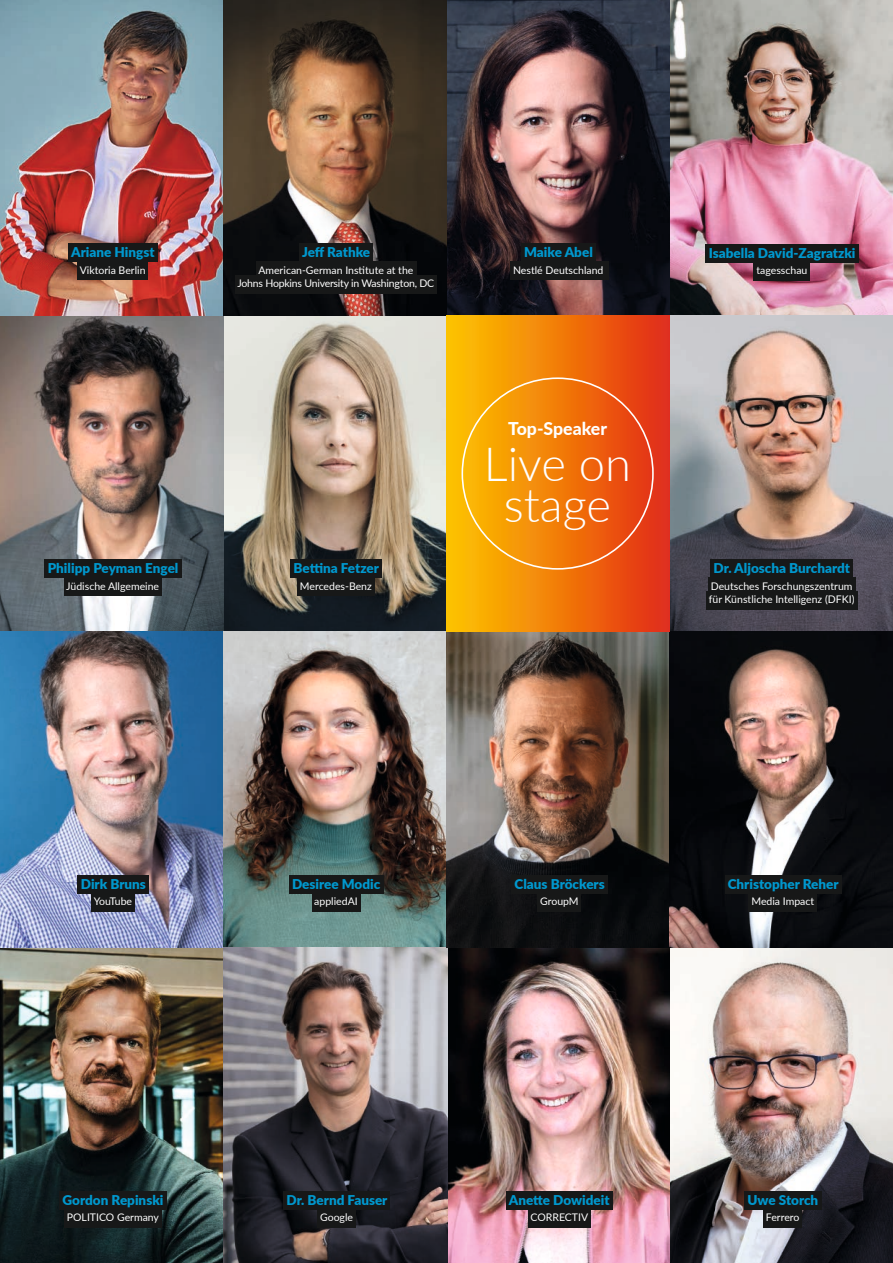
<style>
.page{position:relative;width:893px;height:1263px;background:#fff}
.page>*{position:absolute;margin:0;border:0;box-sizing:border-box;transform-origin:0 0}
.t1{font:300 47.25px/41px "Lato";color:#fff;text-align:center}
.t2{font:800 17.7px "Lato";color:#fff}
.t3{font:900 13.5px "Lato";color:#0098ce}
.t4{font:10.5px/13.5px "Lato";color:#fff}
.t5{font:10.5px/13.5px "Lato";letter-spacing:-.02em;color:#fff;text-align:center}
.t6{font:10.5px "Lato";letter-spacing:-.05em;color:#fff}
</style>
<div class="page">
<img style="left:669px;top:0;width:224px;height:631px">
<div style="left:706px;top:244px;width:153px;height:18px;background:#171818"></div>
<div style="left:754px;top:262px;width:56px;height:18px;background:#171818"></div>
<img style="left:447px;top:947px;width:223px;height:316px">
<div style="left:506px;top:1191px;width:107px;height:18px;background:#171818"></div>
<div style="left:528px;top:1209px;width:62px;height:18px;background:#171818"></div>
<img style="left:223px;top:316px;width:224px;height:315px">
<div style="left:290px;top:560px;width:92px;height:18px;background:#171818"></div>
<div style="left:297px;top:578px;width:78px;height:18px;background:#171818"></div>
<img style="left:670px;top:947px;width:223px;height:316px">
<div style="left:744px;top:1191px;width:77px;height:18px;background:#171818"></div>
<div style="left:763px;top:1209px;width:39px;height:18px;background:#171818"></div>
<div style="left:710px;top:560px;width:143px;height:18px;background:#171818"></div>
<div style="left:708px;top:578px;width:147px;height:18px;background:#171818"></div>
<div style="left:706px;top:591px;width:151px;height:18px;background:#171818"></div>
<img style="left:0;top:316px;width:223px;height:315px">
<div style="left:45px;top:560px;width:137px;height:18px;background:#171818"></div>
<div style="left:64px;top:578px;width:98px;height:18px;background:#171818"></div>
<img style="left:0;top:947px;width:224px;height:316px">
<div style="left:60px;top:1191px;width:107px;height:18px;background:#171818"></div>
<div style="left:64px;top:1209px;width:97px;height:18px;background:#171818"></div>
<img style="left:0;top:631px;width:224px;height:316px">
<div style="left:78px;top:875px;width:71px;height:18px;background:#171818"></div>
<div style="left:91px;top:893px;width:44px;height:18px;background:#171818"></div>
<img style="left:446px;top:0;width:223px;height:316px">
<div style="left:521px;top:244px;width:75px;height:18px;background:#171818"></div>
<div style="left:510px;top:262px;width:99px;height:18px;background:#171818"></div>
<img style="left:224px;top:631px;width:223px;height:316px">
<div style="left:289px;top:875px;width:94px;height:18px;background:#171818"></div>
<div style="left:312px;top:893px;width:48px;height:18px;background:#171818"></div>
<img style="left:0;top:0;width:223px;height:316px">
<div style="left:68px;top:244px;width:90px;height:18px;background:#171818"></div>
<div style="left:77px;top:262px;width:71px;height:18px;background:#171818"></div>
<svg style="left:223px;top:0;width:223px;height:316px;background:#523f30"></svg>
<div style="left:299px;top:244px;width:74px;height:18px;background:#171818"></div>
<div style="left:256px;top:262px;width:160px;height:18px;background:#171818"></div>
<div style="left:235px;top:275px;width:201px;height:18px;background:#171818"></div>
<svg style="left:224px;top:947px;width:223px;height:316px;background:#6b6467"></svg>
<div style="left:283px;top:1191px;width:107px;height:18px;background:#171818"></div>
<div style="left:317px;top:1209px;width:39px;height:18px;background:#171818"></div>
<img style="left:447px;top:631px;width:223px;height:316px">
<div style="left:511px;top:875px;width:97px;height:18px;background:#171818"></div>
<div style="left:537px;top:893px;width:44px;height:18px;background:#171818"></div>
<svg style="left:670px;top:631px;width:223px;height:316px;background:#3d3433"></svg>
<div style="left:725px;top:875px;width:116px;height:18px;background:#171818"></div>
<div style="left:749px;top:893px;width:68px;height:18px;background:#171818"></div>
<div style="left:447px;top:316px;width:223px;height:315px;background:linear-gradient(to right,#ffc800,#e32b17)"></div>
<svg style="left:461px;top:377px;width:193px;height:193px;background:#f17e10"></svg>
<p class="t3" style="left:71px;top:242px;width:85px">Ariane Hingst</p>
<p class="t4" style="left:80px;top:263px;width:67px">Viktoria Berlin</p>
<p class="t3" style="left:48px;top:558px;width:132px">Philipp Peyman Engel</p>
<p class="t4" style="left:66px;top:579px;width:94px">Jüdische Allgemeine</p>
<p class="t3" style="left:302px;top:242px;width:70px">Jeff Rathke</p>
<p class="t5" style="left:237px;top:263px;width:198px">American-German Institute at the<br>Johns Hopkins University in Washington, DC</p>
<p class="t3" style="left:294px;top:558px;width:87px">Bettina Fetzer</p>
<p class="t4" style="left:300px;top:579px;width:73px">Mercedes-Benz</p>
<p class="t3" style="left:524px;top:242px;width:70px">Maike Abel</p>
<p class="t4" style="left:513px;top:263px;width:92px">Nestlé Deutschland</p>
<h2 class="t2" style="left:508px;top:415px;width:100px">Top-Speaker</h2>
<h1 class="t1" style="left:484px;top:442px;width:149px">Live on stage</h1>
<p class="t3" style="left:709px;top:242px;width:148px">Isabella David-Zagratzki</p>
<p class="t4" style="left:756px;top:263px;width:52px">tagesschau</p>
<p class="t3" style="left:714px;top:558px;width:138px">Dr. Aljoscha Burchardt</p>
<p class="t4" style="left:709px;top:579px;width:147px">Deutsches Forschungszentrum für Künstliche Intelligenz (DFKI)</p>
<p class="t3" style="left:81px;top:874px;width:67px">Dirk Bruns</p>
<p class="t6" style="left:94px;top:894px;width:40px">YouTube</p>
<p class="t3" style="left:292px;top:874px;width:90px">Desiree Modic</p>
<p class="t4" style="left:314px;top:894px;width:45px">appliedAI</p>
<p class="t3" style="left:515px;top:874px;width:92px">Claus Bröckers</p>
<p class="t4" style="left:540px;top:894px;width:40px">GroupM</p>
<p class="t3" style="left:728px;top:874px;width:112px">Christopher Reher</p>
<p class="t4" style="left:751px;top:894px;width:64px">Media Impact</p>
<p class="t3" style="left:63px;top:1189px;width:102px">Gordon Repinski</p>
<p class="t4" style="left:67px;top:1210px;width:94px">POLITICO Germany</p>
<p class="t3" style="left:286px;top:1189px;width:102px">Dr. Bernd Fauser</p>
<p class="t4" style="left:320px;top:1210px;width:34px">Google</p>
<p class="t3" style="left:509px;top:1190px;width:102px">Anette Dowideit</p>
<p class="t4" style="left:531px;top:1210px;width:59px">CORRECTIV</p>
<p class="t3" style="left:747px;top:1189px;width:72px">Uwe Storch</p>
<p class="t4" style="left:766px;top:1210px;width:35px">Ferrero</p>
</div>
